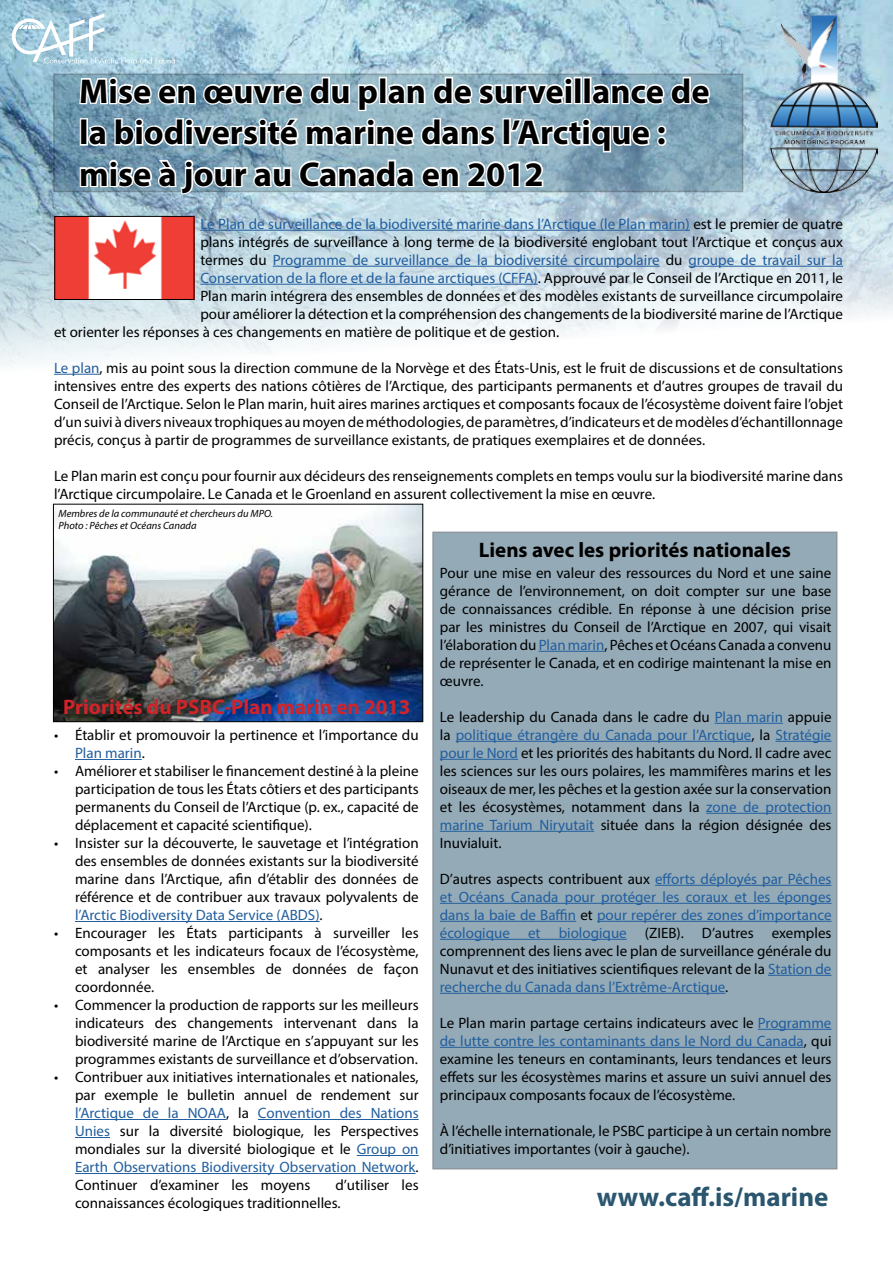
<style>
.page{position:relative;width:893px;height:1263px;background:#fff}
.page>*{position:absolute;margin:0;border:0;box-sizing:border-box;transform-origin:0 0}
.t1{font:700 34.5px/41.4px "Myriad Pro";color:#000}
.t2{font:700 27px "Myriad Pro";color:#2a566f}
.t3{font:700 21px "Myriad Pro";color:#000}
.t4{font:700 21px "Myriad Pro";color:#d2232a}
.t5{font:15px/18px "Myriad Pro";color:#000;text-align:justify}
.t6{font:15px/18px "Myriad Pro";color:#215e9e;text-align:justify}
.t7{font:italic 10.5px/12.6px "Myriad Pro";color:#000}
.s1{color:#000}
.s2{color:#215e9e}
</style>
<div class="page">
<img style="left:55px;top:506px;width:366px;height:214px">
<div style="left:53px;top:504px;width:370px;height:218px;border:1px solid #000"></div>
<img style="left:0;top:0;width:893px;height:374px">
<svg style="left:712px;top:77px;width:28px;height:112px;fill:#82a7ba"></svg>
<img style="left:771px;top:14px;width:106px;height:178px">
<svg style="left:12px;top:0;width:700px;height:216px"></svg>
<div style="left:432px;top:532px;width:405px;height:637px;background:#94aab7"></div>
<hr style="left:539px;top:651px;width:65px;height:1px;background:#215e9e">
<hr style="left:715px;top:723px;width:68px;height:1px;background:#215e9e">
<hr style="left:456px;top:741px;width:295px;height:1px;background:#215e9e">
<hr style="left:775px;top:741px;width:56px;height:1px;background:#215e9e">
<hr style="left:440px;top:759px;width:78px;height:1px;background:#215e9e">
<hr style="left:706px;top:813px;width:125px;height:1px;background:#215e9e">
<hr style="left:440px;top:831px;width:154px;height:1px;background:#215e9e">
<hr style="left:655px;top:885px;width:176px;height:1px;background:#215e9e">
<hr style="left:440px;top:903px;width:391px;height:1px;background:#215e9e">
<hr style="left:440px;top:921px;width:136px;height:1px;background:#215e9e">
<hr style="left:597px;top:921px;width:234px;height:1px;background:#215e9e">
<hr style="left:440px;top:939px;width:187px;height:1px;background:#215e9e">
<hr style="left:768px;top:975px;width:63px;height:1px;background:#215e9e">
<hr style="left:440px;top:993px;width:285px;height:1px;background:#215e9e">
<hr style="left:758px;top:1029px;width:73px;height:1px;background:#215e9e">
<hr style="left:440px;top:1047px;width:364px;height:1px;background:#215e9e">
<img style="left:56px;top:218px;width:136px;height:80px">
<div style="left:54px;top:216px;width:140px;height:84px;border:1px solid #000"></div>
<hr style="left:200px;top:230px;width:490px;height:1px;background:#215e9e">
<hr style="left:273px;top:266px;width:387px;height:1px;background:#215e9e">
<hr style="left:689px;top:266px;width:154px;height:1px;background:#215e9e">
<hr style="left:200px;top:284px;width:338px;height:1px;background:#215e9e">
<hr style="left:54px;top:374px;width:46px;height:1px;background:#215e9e">
<hr style="left:75px;top:759px;width:67px;height:1px;background:#215e9e">
<hr style="left:75px;top:921px;width:245px;height:1px;background:#215e9e">
<hr style="left:75px;top:1119px;width:151px;height:1px;background:#215e9e">
<hr style="left:258px;top:1119px;width:161px;height:1px;background:#215e9e">
<hr style="left:75px;top:1137px;width:35px;height:1px;background:#215e9e">
<hr style="left:357px;top:1155px;width:62px;height:1px;background:#215e9e">
<hr style="left:75px;top:1173px;width:341px;height:1px;background:#215e9e">
<h1 class="t1" style="left:79px;top:69px;width:632px">Mise en œuvre du plan de surveillance de la biodiversité marine dans l’Arctique : mise à jour au Canada en 2012</h1>
<p class="t6" style="left:200px;top:214px;width:644px">Le Plan de surveillance de la biodiversité marine dans l’Arctique (le Plan marin) <span class="s1">est le premier de quatre</span></p>
<p class="t5" style="left:200px;top:232px;width:644px">plans intégrés de surveillance à long terme de la biodiversité englobant tout l’Arctique et conçus aux</p>
<p class="t6" style="left:200px;top:250px;width:644px"><span class="s1">termes du</span> Programme de surveillance de la biodiversité circumpolaire <span class="s1">du</span> groupe de travail sur la</p>
<p class="t6" style="left:200px;top:268px;width:644px">Conservation de la flore et de la faune arctiques (CFFA)<span class="s1">. Approuvé par le Conseil de l’Arctique en 2011, le</span></p>
<p class="t5" style="left:200px;top:286px;width:644px">Plan marin intégrera des ensembles de données et des modèles existants de surveillance circumpolaire</p>
<p class="t5" style="left:200px;top:304px;width:644px">pour améliorer la détection et la compréhension des changements de la biodiversité marine de l’Arctique</p>
<p class="t5" style="left:54px;top:322px;width:507px">et orienter les réponses à ces changements en matière de politique et de gestion.</p>
<p class="t5" style="left:54px;top:358px;width:791px"><span class="s2">Le plan</span>, mis au point sous la direction commune de la Norvège et des États-Unis, est le fruit de discussions et de consultations intensives entre des experts des nations côtières de l’Arctique, des participants permanents et d’autres groupes de travail du Conseil de l’Arctique. Selon le Plan marin, huit aires marines arctiques et composants focaux de l’écosystème doivent faire l’objet d’un suivi à divers niveaux trophiques au moyen de méthodologies, de paramètres, d’indicateurs et de modèles d’échantillonnage précis, conçus à partir de programmes de surveillance existants, de pratiques exemplaires et de données.</p>
<p class="t5" style="left:54px;top:466px;width:790px">Le Plan marin est conçu pour fournir aux décideurs des renseignements complets en temps voulu sur la biodiversité marine dans l’Arctique circumpolaire. Le Canada et le Groenland en assurent collectivement la mise en œuvre.</p>
<p class="t7" style="left:58px;top:507px;width:216px">Membres de la communauté et chercheurs du MPO.<br>Photo : Pêches et Océans Canada</p>
<h3 class="t3" style="left:479px;top:536px;width:314px">Liens avec les priorités nationales</h3>
<p class="t5" style="left:440px;top:563px;width:393px">Pour une mise en valeur des ressources du Nord et une saine gérance de l’environnement, on doit compter sur une base de connaissances crédible. En réponse à une décision prise par les ministres du Conseil de l’Arctique en 2007, qui visait l’élaboration du <span class="s2">Plan marin</span>, Pêches et Océans Canada a convenu de représenter le Canada, et en codirige maintenant la mise en œuvre.</p>
<p class="t5" style="left:440px;top:707px;width:393px">Le leadership du Canada dans le cadre du <span class="s2">Plan marin</span> appuie la <span class="s2">politique étrangère du Canada pour l’Arctique</span>, la <span class="s2">Stratégie pour le Nord</span> et les priorités des habitants du Nord. Il cadre avec les sciences sur les ours polaires, les mammifères marins et les oiseaux de mer, les pêches et la gestion axée sur la conservation et les écosystèmes, notamment dans la <span class="s2">zone de protection marine Tarium Niryutait</span> située dans la région désignée des Inuvialuit.</p>
<p class="t6" style="left:440px;top:869px;width:393px"><span class="s1">D’autres aspects contribuent aux</span> efforts déployés par Pêches et Océans Canada pour protéger les coraux et les éponges dans la baie de Baffin <span class="s1">et</span> pour repérer des zones d’importance écologique et biologique <span class="s1">(ZIEB). D’autres exemples comprennent des liens avec le plan de surveillance générale du Nunavut et des initiatives scientifiques relevant de la</span> Station de recherche du Canada dans l’Extrême-Arctique<span class="s1">.</span></p>
<p class="t5" style="left:440px;top:1013px;width:393px">Le Plan marin partage certains indicateurs avec le <span class="s2">Programme de lutte contre les contaminants dans le Nord du Canada</span>, qui examine les teneurs en contaminants, leurs tendances et leurs effets sur les écosystèmes marins et assure un suivi annuel des principaux composants focaux de l’écosystème.</p>
<p class="t5" style="left:440px;top:1121px;width:393px">À l’échelle internationale, le PSBC participe à un certain nombre d’initiatives importantes (voir à gauche).</p>
<h3 class="t4" style="left:63px;top:693px;width:349px">Priorités du PSBC-Plan marin en 2013</h3>
<p class="t5" style="left:75px;top:726px;width:345px;text-indent:-21px">• Établir et promouvoir la pertinence et l’importance du<br><span class="s2">Plan marin</span>.</p>
<p class="t5" style="left:75px;top:762px;width:345px;text-indent:-21px">• Améliorer et stabiliser le financement destiné à la pleine participation de tous les États côtiers et des participants permanents du Conseil de l’Arctique (p. ex., capacité de déplacement et capacité scientifique).</p>
<p class="t5" style="left:75px;top:834px;width:345px;text-indent:-21px">• Insister sur la découverte, le sauvetage et l’intégration des ensembles de données existants sur la biodiversité marine dans l’Arctique, afin d’établir des données de référence et de contribuer aux travaux polyvalents de <span class="s2">l’Arctic Biodiversity Data Service (ABDS)</span>.</p>
<p class="t5" style="left:75px;top:924px;width:345px;text-indent:-21px">• Encourager les États participants à surveiller les composants et les indicateurs focaux de l’écosystème, et analyser les ensembles de données de façon coordonnée.</p>
<p class="t5" style="left:75px;top:996px;width:345px;text-indent:-21px">• Commencer la production de rapports sur les meilleurs indicateurs des changements intervenant dans la biodiversité marine de l’Arctique en s’appuyant sur les programmes existants de surveillance et d’observation.</p>
<p class="t5" style="left:75px;top:1068px;width:345px;text-indent:-21px">• Contribuer aux initiatives internationales et nationales, par exemple le bulletin annuel de rendement sur <span class="s2">l’Arctique de la NOAA</span>, la <span class="s2">Convention des Nations Unies</span> sur la diversité biologique, les Perspectives mondiales sur la diversité biologique et le <span class="s2">Group on Earth Observations Biodiversity Observation Network</span>.<br>Continuer d’examiner les moyens</p>
<p class="t5" style="left:75px;top:1176px;width:345px;text-indent:260px">d’utiliser les connaissances écologiques traditionnelles.</p>
<h2 class="t2" style="left:597px;top:1180px;width:233px">www.caff.is/marine</h2>
</div>
